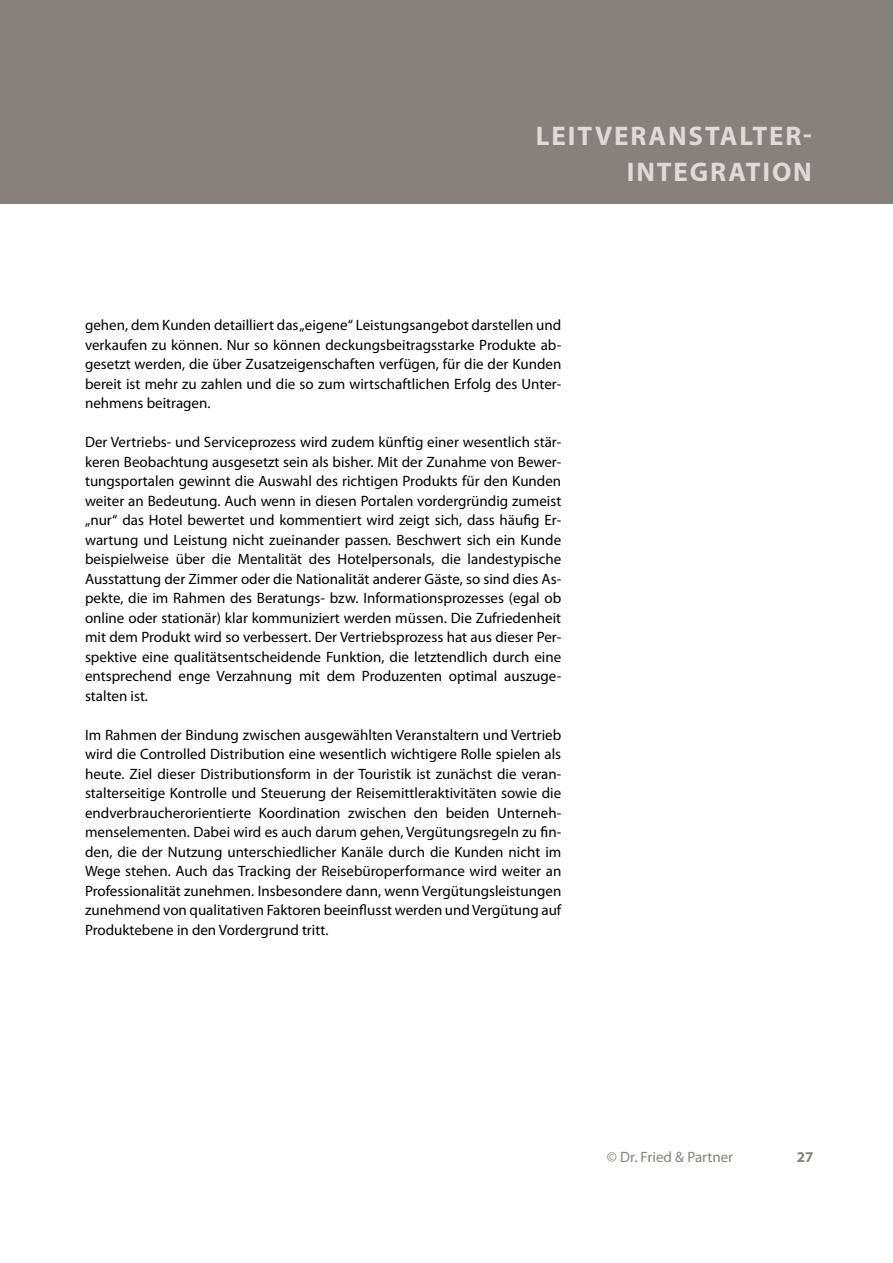
<style>
.page{position:relative;width:893px;height:1263px;background:#fff}
.page>*{position:absolute;margin:0;border:0;box-sizing:border-box;transform-origin:0 0}
.t1{font:700 27px/36px "Myriad Pro";letter-spacing:.07em;color:#dfdad7;text-align:right}
.t2{font:15px/19.5px "Myriad Pro";color:#000;text-align:justify}
.t3{font:15px "Myriad Pro";color:#86817c}
.t4{font:700 15px "Myriad Pro";color:#86817c}
</style>
<div class="page">
<div style="left:0;top:0;width:893px;height:204px;background:#86817c"></div>
<h1 class="t1" style="left:536px;top:117px;width:277px">LEITVERANSTALTER-<br>INTEGRATION</h1>
<p class="t2" style="left:85px;top:315px;width:478px">gehen, dem Kunden detailliert das „eigene“ Leistungsangebot darstellen und verkaufen zu können. Nur so können deckungsbeitragsstarke Produkte ab&shy;gesetzt werden, die über Zusatzeigenschaften verfügen, für die der Kunden bereit ist mehr zu zahlen und die so zum wirtschaftlichen Erfolg des Unter&shy;nehmens beitragen.</p>
<p class="t2" style="left:85px;top:432px;width:478px">Der Vertriebs- und Serviceprozess wird zudem künftig einer wesentlich stär&shy;keren Beobachtung ausgesetzt sein als bisher. Mit der Zunahme von Bewer&shy;tungsportalen gewinnt die Auswahl des richtigen Produkts für den Kunden weiter an Bedeutung. Auch wenn in diesen Portalen vordergründig zumeist „nur“ das Hotel bewertet und kommentiert wird zeigt sich, dass häufig Er&shy;wartung und Leistung nicht zueinander passen. Beschwert sich ein Kunde beispielweise über die Mentalität des Hotelpersonals, die landestypische Ausstattung der Zimmer oder die Nationalität anderer Gäste, so sind dies As&shy;pekte, die im Rahmen des Beratungs- bzw. Informationsprozesses (egal ob online oder stationär) klar kommuniziert werden müssen. Die Zufriedenheit mit dem Produkt wird so verbessert. Der Vertriebsprozess hat aus dieser Per&shy;spektive eine qualitätsentscheidende Funktion, die letztendlich durch eine entsprechend enge Verzahnung mit dem Produzenten optimal auszuge&shy;stalten ist.</p>
<p class="t2" style="left:85px;top:725px;width:478px">Im Rahmen der Bindung zwischen ausgewählten Veranstaltern und Vertrieb wird die Controlled Distribution eine wesentlich wichtigere Rolle spielen als heute. Ziel dieser Distributionsform in der Touristik ist zunächst die veran&shy;stalterseitige Kontrolle und Steuerung der Reisemittleraktivitäten sowie die endverbraucherorientierte Koordination zwischen den beiden Unterneh&shy;menselementen. Dabei wird es auch darum gehen, Vergütungsregeln zu fin&shy;den, die der Nutzung unterschiedlicher Kanäle durch die Kunden nicht im Wege stehen. Auch das Tracking der Reisebüroperformance wird weiter an Professionalität zunehmen. Insbesondere dann, wenn Vergütungsleistungen zunehmend von qualitativen Faktoren beeinflusst werden und Vergütung auf Produktebene in den Vordergrund tritt.</p>
<p class="t3" style="left:607px;top:1148px;width:128px">© Dr. Fried &amp; Partner</p>
<p class="t4" style="left:797px;top:1147px;width:17px">27</p>
</div>
